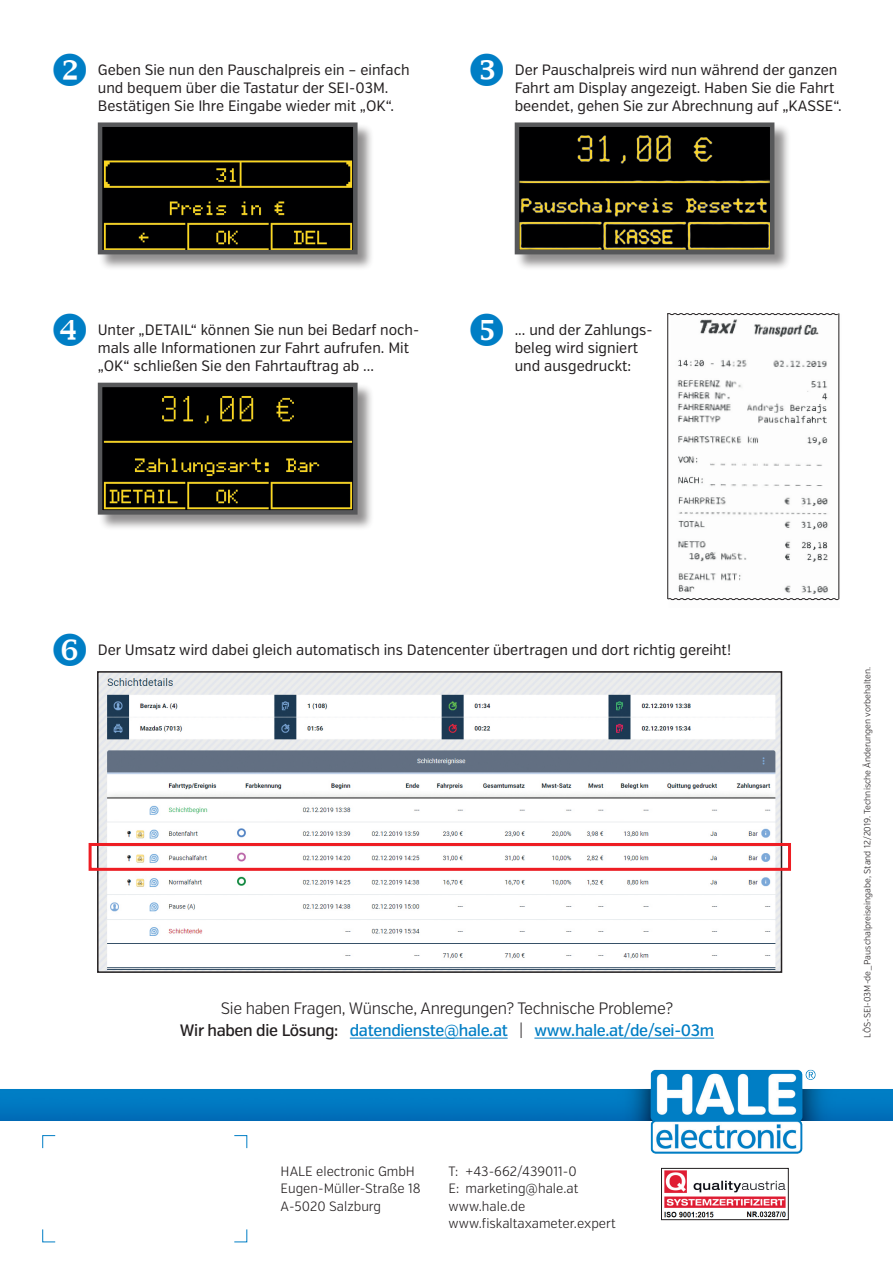
<style>
.page{position:relative;width:893px;height:1263px;background:#fff}
.page>*{position:absolute;margin:0;border:0;box-sizing:border-box;transform-origin:0 0}
.t1{font:500 16.5px "Verb Cond";letter-spacing:-.02em;color:#007ec5}
.t2{font:300 16.5px "Verb Cond";letter-spacing:-.02em;color:#231f20}
.Texte_in_Tabellen{font:15px/18px "Verb Cond";color:#231f20}
.Texte_in_Tabellen-2{font:300 13.5px/17.2px "Verb Cond";color:#231f20}
.t3{font:300 9px "Verb Cond";color:#231f20}
.s1{color:#231f20}
.s2{font-weight:300;color:#231f20}
</style>
<div class="page">
<hr style="left:350px;top:1038px;width:158px;height:1px;background:#007ec5">
<hr style="left:534px;top:1038px;width:180px;height:1px;background:#007ec5">
<div style="left:98px;top:123px;width:276px;height:148px;background:#231f20;opacity:.5"></div>
<img style="left:103px;top:127px;width:250px;height:122px">
<div style="left:98px;top:122px;width:260px;height:132px;border:4px solid #57585a"></div>
<div style="left:515px;top:123px;width:276px;height:148px;background:#231f20;opacity:.5"></div>
<img style="left:520px;top:127px;width:249px;height:122px">
<div style="left:515px;top:122px;width:259px;height:132px;border:4px solid #57585a"></div>
<div style="left:98px;top:383px;width:276px;height:148px;background:#231f20;opacity:.5"></div>
<img style="left:103px;top:388px;width:250px;height:122px">
<div style="left:98px;top:383px;width:260px;height:132px;border:4px solid #57585a"></div>
<img style="left:100px;top:674px;width:679px;height:296px">
<div style="left:97px;top:671px;width:685px;height:302px;border:2px solid #231f20"></div>
<div style="left:89px;top:843px;width:702px;height:28px;border:3px solid #ee1d23"></div>
<img style="left:671px;top:314px;width:169px;height:287px">
<hr style="left:667px;top:313px;width:1px;height:286px;background:#231f20">
<hr style="left:838px;top:313px;width:1px;height:286px;background:#231f20">
<svg style="left:668px;top:598px;width:171px;height:2px"></svg>
<svg style="left:667px;top:313px;width:171px;height:2px"></svg>
<img style="left:664px;top:1170px;width:122px;height:48px">
<div style="left:661px;top:1168px;width:128px;height:52px;border:1px solid #231f20"></div>
<img style="left:0;top:1069px;width:893px;height:85px">
<p class="Texte_in_Tabellen" style="left:98px;top:61px;width:313px">Geben Sie nun den Pauschalpreis ein – einfach und bequem über die Tastatur der SEI-03M.</p>
<p class="Texte_in_Tabellen" style="left:98px;top:97px;width:298px">Bestätigen Sie Ihre Eingabe wieder mit „OK“.</p>
<p class="Texte_in_Tabellen" style="left:98px;top:321px;width:323px">Unter „DETAIL“ können Sie nun bei Bedarf noch&shy;mals alle Informationen zur Fahrt aufrufen. Mit „OK“ schließen Sie den Fahrtauftrag ab ...</p>
<p class="Texte_in_Tabellen" style="left:515px;top:61px;width:328px">Der Pauschalpreis wird nun während der ganzen<br>Fahrt am Display angezeigt. Haben Sie die Fahrt beendet, gehen Sie zur Abrechnung auf „KASSE“.</p>
<p class="Texte_in_Tabellen" style="left:515px;top:321px;width:139px">... und der Zahlungs-</p>
<p class="Texte_in_Tabellen" style="left:515px;top:339px;width:125px">beleg wird signiert</p>
<p class="Texte_in_Tabellen" style="left:515px;top:357px;width:118px">und ausgedruckt:</p>
<p class="Texte_in_Tabellen" style="left:98px;top:641px;width:635px">Der Umsatz wird dabei gleich automatisch ins Datencenter übertragen und dort richtig gereiht!</p>
<p class="t2" style="left:221px;top:998px;width:454px">Sie haben Fragen, Wünsche, Anregungen? Technische Probleme?</p>
<p class="t1" style="left:180px;top:1021px;width:536px"><span class="s1">Wir haben die Lösung:</span> datendienste@hale.at <span class="s2">|</span> www.hale.at/de/sei-03m</p>
<p class="Texte_in_Tabellen-2" style="left:281px;top:1163px;width:142px">HALE electronic GmbH<br>Eugen-Müller-Straße 18<br>A-5020 Salzburg</p>
<p class="Texte_in_Tabellen-2" style="left:449px;top:1163px;width:131px">T: +43-662/439011-0<br>E: marketing@hale.at www.hale.de</p>
<p class="Texte_in_Tabellen-2" style="left:449px;top:1215px;width:169px">www.fiskaltaxameter.expert</p>
<p class="t3" style="left:862px;top:1037px;width:372px;rotate:-90deg">LÖS-SEI-03M-de_Pauschalpreiseingabe, Stand 12/2019. Technische Änderungen vorbehalten.</p>
</div>
